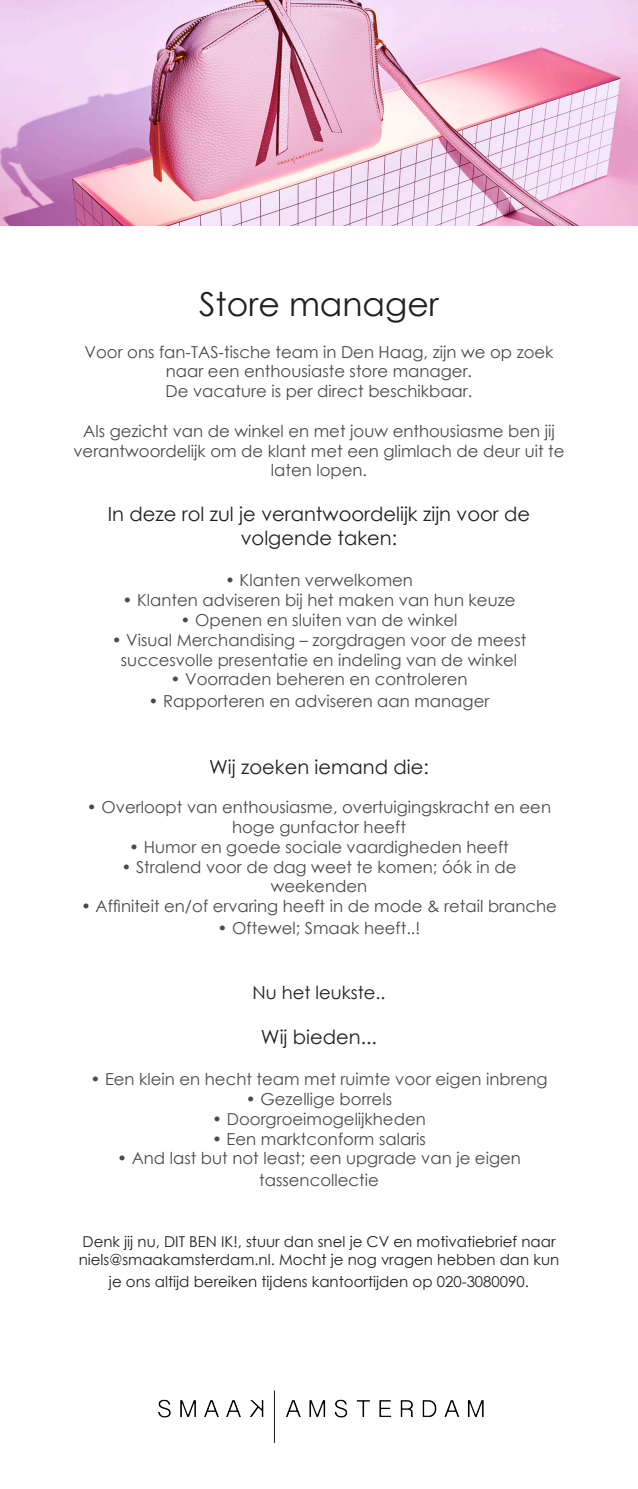
<style>
.page{position:relative;width:638px;height:1489px;background:#fff}
.page>*{position:absolute;margin:0;border:0;box-sizing:border-box;transform-origin:0 0}
.t1{font:33px "Century Gothic";color:#231f20}
.t2{font:19.5px/23.4px "Century Gothic";color:#231f20;text-align:center}
.t3{font:18px "Century Gothic";color:#231f20}
.t4{font:16.5px/19.8px "Century Gothic";color:#494a4b;text-align:center}
.t5{font:15px/18px "Century Gothic";color:#231f20}
</style>
<div class="page">
<img style="left:158px;top:1390px;width:326px;height:53px">
<img style="left:0;top:0;width:638px;height:225px">
<p class="t1" style="left:199px;top:281px;width:241px">Store manager</p>
<p class="t4" style="left:84px;top:341px;width:470px">Voor ons fan-TAS-tische team in Den Haag, zijn we op zoek naar een enthousiaste store manager.</p>
<p class="t4" style="left:166px;top:381px;width:308px">De vacature is per direct beschikbaar.</p>
<p class="t4" style="left:73px;top:420px;width:492px">Als gezicht van de winkel en met jouw enthousiasme ben jij verantwoordelijk om de klant met een glimlach de deur uit te laten lopen.</p>
<p class="t2" style="left:108px;top:502px;width:424px">In deze rol zul je verantwoordelijk zijn voor de volgende taken:</p>
<p class="t4" style="left:225px;top:570px;width:189px">• Klanten verwelkomen</p>
<p class="t4" style="left:123px;top:590px;width:394px">• Klanten adviseren bij het maken van hun keuze</p>
<p class="t4" style="left:181px;top:609px;width:278px">• Openen en sluiten van de winkel</p>
<p class="t4" style="left:112px;top:629px;width:416px">• Visual Merchandising – zorgdragen voor de meest succesvolle presentatie en indeling van de winkel</p>
<p class="t4" style="left:171px;top:669px;width:298px">• Voorraden beheren en controleren</p>
<p class="t4" style="left:149px;top:690px;width:342px">• Rapporteren en adviseren aan manager</p>
<p class="t2" style="left:209px;top:754px;width:221px">Wij zoeken iemand die:</p>
<p class="t4" style="left:87px;top:797px;width:465px">• Overloopt van enthousiasme, overtuigingskracht en een hoge gunfactor heeft</p>
<p class="t4" style="left:129px;top:836px;width:381px">• Humor en goede sociale vaardigheden heeft</p>
<p class="t4" style="left:121px;top:856px;width:396px">• Stralend voor de dag weet te komen; óók in de weekenden</p>
<p class="t4" style="left:81px;top:896px;width:477px">• Affiniteit en/of ervaring heeft in de mode &amp; retail branche</p>
<p class="t4" style="left:218px;top:917px;width:204px">• Oftewel; Smaak heeft..!</p>
<p class="t3" style="left:252px;top:979px;width:135px">Nu het leukste..</p>
<p class="t2" style="left:261px;top:1024px;width:117px">Wij bieden...</p>
<p class="t4" style="left:90px;top:1068px;width:459px">• Een klein en hecht team met ruimte voor eigen inbreng</p>
<p class="t4" style="left:246px;top:1088px;width:148px">• Gezellige borrels</p>
<p class="t4" style="left:212px;top:1108px;width:215px">• Doorgroeimogelijkheden</p>
<p class="t4" style="left:212px;top:1128px;width:215px">• Een marktconform salaris</p>
<p class="t4" style="left:117px;top:1147px;width:405px;line-height:21.6px">• And last but not least; een upgrade van je eigen tassencollectie</p>
<p class="t5" style="left:79px;top:1232px;width:482px">Denk jij nu, DIT BEN IK!, stuur dan snel je CV en motivatiebrief naar niels@smaakamsterdam.nl. Mocht je nog vragen hebben dan kun</p>
<p class="t5" style="left:109px;top:1272px;width:421px">je ons altijd bereiken tijdens kantoortijden op 020-3080090.</p>
</div>
